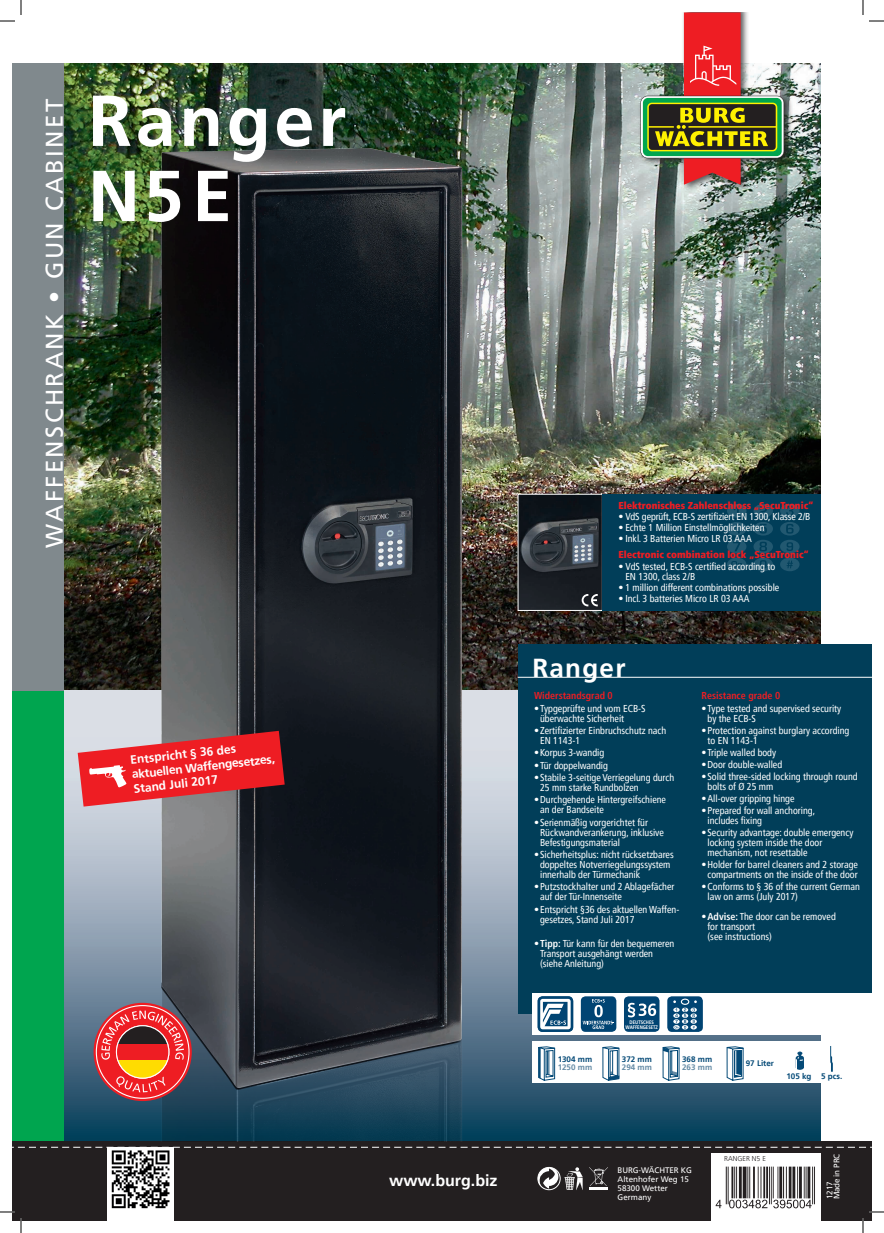
<style>
.page{position:relative;width:884px;height:1233px;background:#fff}
.page>*{position:absolute;margin:0;border:0;box-sizing:border-box;transform-origin:0 0}
.t1{font:700 72px/75.2px "Frutiger LT Pro";letter-spacing:.05em;color:#fff}
.t2{font:700 26px "Frutiger LT Pro";letter-spacing:.05em;color:#fff}
.t3{font:24px "Frutiger LT Pro";letter-spacing:.1em;color:#fff}
.t4{font:700 16px "Frutiger LT Pro";color:#fff}
.t5{font:700 12px/14.4px "Frutiger LT Pro";color:#fff}
.t6{font:condensed 10px/10px "Frutiger LT Pro";color:#fff}
.t7{font:900 condensed 10px "Frutiger LT Pro";color:#ee1d23}
.t8{font:700 condensed 10px "Frutiger LT Pro";color:#ee1d23}
.t9{font:700 8.1px "Frutiger LT";color:#054a77}
.t10{font:700 8.1px "Frutiger LT";color:#668ca6}
.t11{font:8px/9px "Frutiger LT Pro";color:#fff}
.t12{font:8px/7px "Frutiger LT Pro";letter-spacing:-.02em;color:#fff}
.t13{font:300 7px "Frutiger LT Pro";color:#231f20}
.t14{font:700 5.1px/4.7px "Frutiger LT";color:#fff;text-align:center;scale:.86 1}
.s1{font-weight:700}
.s2{font-size:8px}
</style>
<div class="page">
<img style="left:64px;top:64px;width:756px;height:627px">
<svg style="left:64px;top:691px;width:756px;height:450px;background:#658397"></svg>
<div style="left:518px;top:644px;width:353px;height:369px;background:#013e59"></div>
<hr style="left:518px;top:677px;width:353px;height:1px;background:#fff">
<div style="left:12px;top:690px;width:52px;height:451px;background:#00a54f"></div>
<div style="left:12px;top:64px;width:52px;height:627px;background:#80898d"></div>
<div style="left:12px;top:1141px;width:859px;height:79px;background:#231f20"></div>
<div style="left:711px;top:1152px;width:109px;height:68px;background:#fff"></div>
<div style="left:532px;top:993px;width:339px;height:41px;background:#fff"></div>
<div style="left:532px;top:1042px;width:339px;height:41px;background:#fff"></div>
<div style="left:108px;top:1146px;width:66px;height:74px;background:#fff"></div>
<div style="left:637px;top:12px;width:156px;height:181px;background:#231f20;opacity:.75"></div>
<svg style="left:640px;top:12px;width:144px;height:173px"></svg>
<img style="left:137px;top:115px;width:362px;height:1026px">
<img style="left:520px;top:496px;width:81px;height:113px">
<div style="left:518px;top:494px;width:85px;height:117px;border:1px solid #fff"></div>
<svg style="left:94px;top:1002px;width:98px;height:99px;background:#bd4f49"></svg>
<svg style="left:78px;top:731px;width:207px;height:75px;background:#d04348"></svg>
<div style="left:602px;top:494px;width:218px;height:117px;background:#013e59"></div>
<div style="left:727px;top:504px;width:19px;height:13px;background:#225870;border-radius:50%"></div>
<svg style="left:733px;top:506px;width:6px;height:10px"></svg>
<svg style="left:753px;top:504px;width:20px;height:13px"></svg>
<svg style="left:760px;top:506px;width:7px;height:9px"></svg>
<div style="left:780px;top:504px;width:19px;height:13px;background:#225870;border-radius:50%"></div>
<svg style="left:786px;top:506px;width:8px;height:10px"></svg>
<svg style="left:780px;top:522px;width:19px;height:13px"></svg>
<svg style="left:786px;top:524px;width:7px;height:9px"></svg>
<svg style="left:753px;top:522px;width:20px;height:13px"></svg>
<svg style="left:759px;top:524px;width:8px;height:9px"></svg>
<div style="left:727px;top:522px;width:19px;height:13px;background:#225870;border-radius:50%"></div>
<svg style="left:733px;top:524px;width:8px;height:9px"></svg>
<div style="left:753px;top:540px;width:20px;height:13px;background:#225870;border-radius:50%"></div>
<svg style="left:759px;top:541px;width:8px;height:10px"></svg>
<div style="left:727px;top:540px;width:19px;height:13px;background:#225870;border-radius:50%"></div>
<svg style="left:733px;top:542px;width:7px;height:9px"></svg>
<div style="left:727px;top:557px;width:19px;height:14px;background:#225870;border-radius:50%"></div>
<svg style="left:731px;top:561px;width:11px;height:7px"></svg>
<div style="left:780px;top:540px;width:19px;height:13px;background:#225870;border-radius:50%"></div>
<svg style="left:753px;top:557px;width:20px;height:14px"></svg>
<div style="left:780px;top:557px;width:19px;height:14px;background:#225870;border-radius:50%"></div>
<svg style="left:786px;top:542px;width:7px;height:9px"></svg>
<svg style="left:760px;top:560px;width:7px;height:9px"></svg>
<svg style="left:786px;top:560px;width:7px;height:8px"></svg>
<img style="left:582px;top:594px;width:16px;height:12px">
<div style="left:667px;top:996px;width:36px;height:36px;background:#004473;border-radius:5px"></div>
<svg style="left:673px;top:998px;width:24px;height:31px"></svg>
<svg style="left:795px;top:1051px;width:9px;height:18px"></svg>
<svg style="left:830px;top:1046px;width:3px;height:25px"></svg>
<svg style="left:538px;top:1046px;width:18px;height:35px"></svg>
<svg style="left:602px;top:1046px;width:18px;height:35px"></svg>
<svg style="left:726px;top:1046px;width:18px;height:35px"></svg>
<svg style="left:662px;top:1046px;width:18px;height:35px"></svg>
<div style="left:624px;top:996px;width:35px;height:36px;background:#004473;border-radius:5px"></div>
<svg style="left:628px;top:1002px;width:28px;height:15px"></svg>
<div style="left:581px;top:996px;width:35px;height:36px;background:#004473;border-radius:5px"></div>
<svg style="left:583px;top:999px;width:31px;height:30px"></svg>
<svg style="left:538px;top:996px;width:35px;height:36px"></svg>
<svg style="left:0;top:1146px;width:884px;height:66px"></svg>
<svg style="left:0;top:0;width:22px;height:22px"></svg>
<svg style="left:20px;top:1218px;width:2px;height:15px"></svg>
<svg style="left:862px;top:0;width:22px;height:22px"></svg>
<svg style="left:862px;top:1218px;width:2px;height:15px"></svg>
<h3 class="t3" style="left:40px;top:548px;width:450px;rotate:-90deg">WAFFENSCHRANK • GUN CABINET</h3>
<h1 class="t1" style="left:88px;top:83px;width:260px">Ranger<br>N5 E</h1>
<p class="t5" style="left:130px;top:752px;width:145px;rotate:-6deg">Entspricht § 36 des aktuellen Waffengesetzes,<br>Stand Juli 2017</p>
<h3 class="t4" style="left:389px;top:1170px;width:110px">www.burg.biz</h3>
<p class="t7" style="left:618px;top:499px;width:197px">Elektronisches Zahlenschloss „SecuTronic“</p>
<p class="t6" style="left:618px;top:512px;width:194px">• VdS geprüft, ECB-S zertifiziert EN 1300, Klasse 2/B</p>
<p class="t6" style="left:618px;top:523px;width:148px">• Echte 1 Million Einstellmöglichkeiten</p>
<p class="t6" style="left:618px;top:534px;width:135px">• Inkl. 3 Batterien Micro LR 03 AAA</p>
<p class="t7" style="left:618px;top:548px;width:192px">Electronic combination lock „SecuTronic“</p>
<p class="t6" style="left:625px;top:561px;width:151px;text-indent:-7px">• VdS tested, ECB-S certified according to<br>EN 1300, class 2/B</p>
<p class="t6" style="left:618px;top:582px;width:162px">• 1 million different combinations possible</p>
<p class="t6" style="left:618px;top:593px;width:133px">• Incl. 3 batteries Micro LR 03 AAA</p>
<h2 class="t2" style="left:532px;top:652px;width:95px">Ranger</h2>
<p class="t8" style="left:534px;top:690px;width:80px">Widerstandsgrad 0</p>
<p class="t6" style="left:540px;top:703px;width:107px;text-indent:-6px">•Typgeprüfte und vom ECB-S überwachte Sicherheit</p>
<p class="t6" style="left:540px;top:725px;width:128px;text-indent:-6px">• Zertifizierter Einbruchschutz nach<br>EN 1143-1</p>
<p class="t6" style="left:534px;top:748px;width:72px">• Korpus 3-wandig</p>
<p class="t6" style="left:534px;top:760px;width:75px">•Tür doppelwandig</p>
<p class="t6" style="left:540px;top:772px;width:136px;text-indent:-6px">• Stabile 3-seitige Verriegelung durch<br>25 mm starke Rundbolzen</p>
<p class="t6" style="left:540px;top:795px;width:127px;text-indent:-6px">• Durchgehende Hintergreifschiene an der Bandseite</p>
<p class="t6" style="left:540px;top:817px;width:125px;text-indent:-6px">•Serienmäßig vorgerichtet für<br>Rückwandverankerung, inklusive<br>Befestigungsmaterial</p>
<p class="t6" style="left:540px;top:849px;width:135px;text-indent:-6px">• Sicherheitsplus: nicht rücksetzbares doppeltes Notverriegelungssystem innerhalb der Türmechanik</p>
<p class="t6" style="left:540px;top:882px;width:136px;text-indent:-6px">• Putzstockhalter und 2 Ablagefächer auf der Tür-Innenseite</p>
<p class="t6" style="left:540px;top:904px;width:141px;text-indent:-6px">• Entspricht §36 des aktuellen Waffen&shy;gesetzes, Stand Juli 2017</p>
<p class="t6" style="left:540px;top:938px;width:136px;text-indent:-6px">•<span class="s1">Tipp:</span> Tür kann für den bequemeren<br>Transport ausgehängt werden (siehe Anleitung)</p>
<p class="t14" style="left:625px;top:1020px;width:39px">DEUTSCHES<br>WAFFENGESETZ</p>
<p class="t8" style="left:701px;top:690px;width:80px">Resistance grade 0</p>
<p class="t6" style="left:707px;top:703px;width:135px;text-indent:-6px">• Type tested and supervised security by the ECB-S</p>
<p class="t6" style="left:707px;top:725px;width:143px;text-indent:-6px">• Protection against burglary according to EN 1143-1</p>
<p class="t6" style="left:701px;top:747px;width:76px">•Triple walled body</p>
<p class="t6" style="left:701px;top:759px;width:82px">•Door double-walled</p>
<p class="t6" style="left:707px;top:771px;width:152px;text-indent:-6px">• Solid three-sided locking through round bolts of Ø 25 mm</p>
<p class="t6" style="left:701px;top:793px;width:94px">• All-over gripping hinge</p>
<p class="t6" style="left:707px;top:805px;width:109px;text-indent:-6px">• Prepared for wall anchoring, includes fixing</p>
<p class="t6" style="left:707px;top:827px;width:147px;text-indent:-6px">• Security advantage: double emergency locking system inside the door mechanism, not resettable</p>
<p class="t6" style="left:701px;top:859px;width:158px;text-align:center">• Holder for barrel cleaners and 2 storage compartments on the inside of the door</p>
<p class="t6" style="left:707px;top:881px;width:154px;text-indent:-6px">• Conforms to § 36 of the current German law on arms (July 2017)</p>
<p class="t6" style="left:707px;top:911px;width:130px;text-indent:-6px">•<span class="s1">Advise:</span> The door can be removed for transport<br>(see instructions)</p>
<p class="t9" style="left:558px;top:1054px;width:36px">1304 mm</p>
<p class="t10" style="left:558px;top:1062px;width:36px">1250 mm</p>
<p class="t9" style="left:622px;top:1054px;width:32px">372 mm</p>
<p class="t10" style="left:622px;top:1062px;width:32px">294 mm</p>
<p class="t9" style="left:682px;top:1054px;width:32px">368 mm</p>
<p class="t10" style="left:682px;top:1062px;width:32px">263 mm</p>
<p class="t9" style="left:746px;top:1058px;width:30px">97 Lite<span class="s2">r</span></p>
<p class="t9" style="left:786px;top:1071px;width:57px">105 kg 5 pcs.</p>
<p class="t11" style="left:617px;top:1165px;width:76px">BURG-WÄCHTER KG<br>Altenhofer Weg 15<br>58300 Wetter<br>Germany</p>
<p class="t13" style="left:724px;top:1154px;width:43px">RANGER N5 E</p>
<p class="t12" style="left:826px;top:1199px;width:47px;rotate:-90deg">1217<br>Made in PRC</p>
</div>
